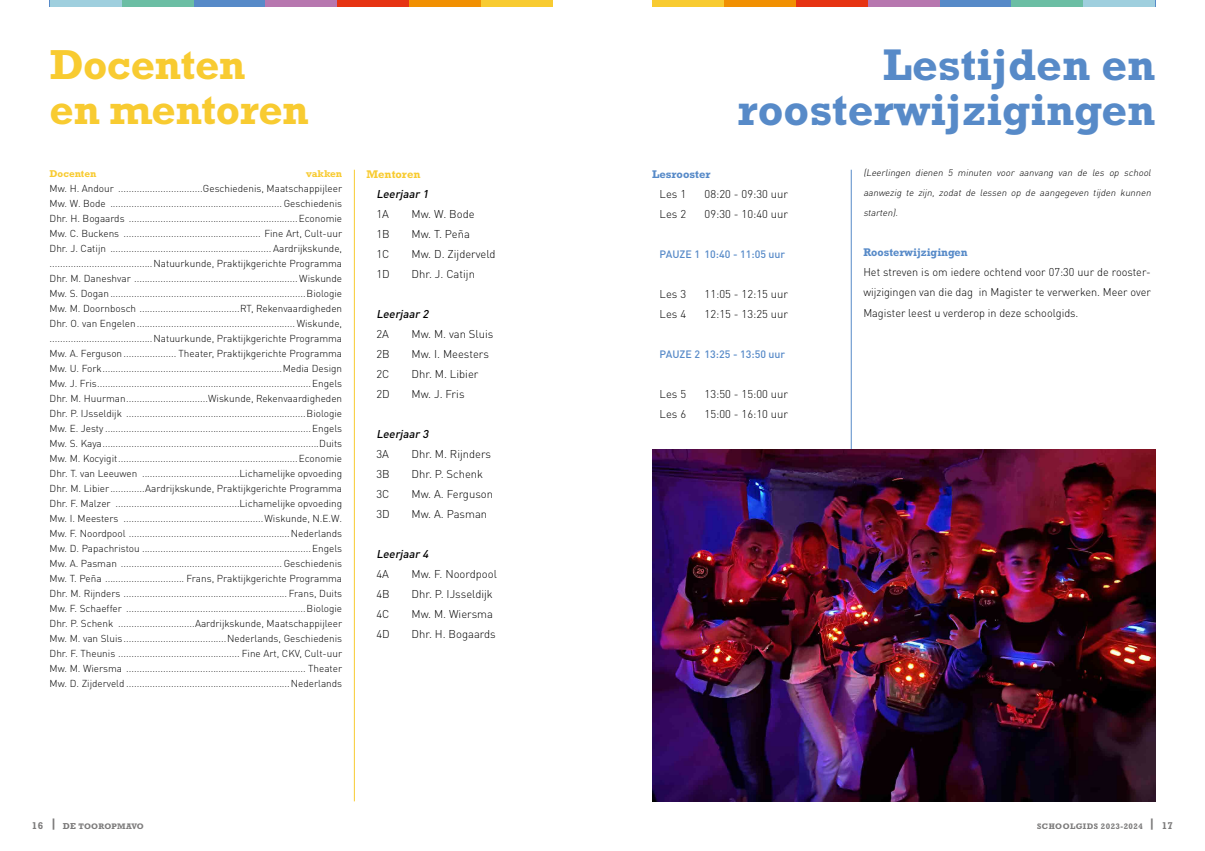
<style>
.page{position:relative;width:1205px;height:851px;background:#fff}
.page>*{position:absolute;margin:0;border:0;box-sizing:border-box;transform-origin:0 0}
.t1{font:700 45px/45px "Rockwell Std";color:#578ac8;text-align:right}
.t2{font:700 42.5px/45px "Rockwell Std";letter-spacing:-.01em;color:#f8cb31}
.t3{font:300 11.25px/20px "DIN Pro";color:#000;text-align:justify}
.t4{font:italic 500 11.25px "DIN Pro";color:#000}
.t5{font:700 11.25px "Rockwell Std";color:#578ac8}
.t6{font:700 11.25px "Rockwell Std";color:#f8cb31}
.t7{font:500 10.62px "DIN Pro";color:#578ac8}
.t8{font:300 10px/15px "DIN Pro";color:#000;text-align:justify}
.t9{font:italic 300 9.38px/20px "DIN Pro";color:#000;text-align:justify}
.t10{font:700 8.12px "Rockwell Std";letter-spacing:.05em;color:#7c7b7b}
.t11{font:700 8.12px "Rockwell Std";letter-spacing:.03em;color:#7c7b7b}
.s1{font-size:10px}
.s2{font-size:8.75px}
</style>
<div class="page">
<div style="left:652px;top:0;width:503px;height:7px;background:#f8cb31"></div>
<div style="left:724px;top:0;width:431px;height:7px;background:#f19002"></div>
<div style="left:796px;top:0;width:359px;height:7px;background:#e63312"></div>
<div style="left:868px;top:0;width:287px;height:7px;background:#b777af"></div>
<div style="left:939px;top:0;width:216px;height:7px;background:#578ac8"></div>
<div style="left:1011px;top:0;width:144px;height:7px;background:#6bbea4"></div>
<div style="left:1083px;top:0;width:72px;height:7px;background:#9fcfde"></div>
<div style="left:50px;top:0;width:503px;height:7px;background:#f8cb31"></div>
<div style="left:50px;top:0;width:431px;height:7px;background:#f19002"></div>
<div style="left:50px;top:0;width:359px;height:7px;background:#e63312"></div>
<div style="left:50px;top:0;width:287px;height:7px;background:#b777af"></div>
<div style="left:50px;top:0;width:215px;height:7px;background:#578ac8"></div>
<div style="left:50px;top:0;width:143px;height:7px;background:#6bbea4"></div>
<div style="left:50px;top:0;width:71px;height:7px;background:#9fcfde"></div>
<hr style="left:851px;top:170px;width:1px;height:631px;background:#578ac8">
<img style="left:652px;top:450px;width:503px;height:351px">
<hr style="left:354px;top:170px;width:1px;height:631px;background:#f8cb31">
<h2 class="t2" style="left:50px;top:41px;width:261px">Docenten<br>en mentoren</h2>
<p class="t8" style="left:50px;top:180px;width:294px">Mw. H. Andour ................................Geschiedenis, Maatschappijleer Mw. W. Bode ................................................................. Geschiedenis Dhr. H. Bogaards ................................................................Economie Mw. C. Buckens .................................................... Fine Art, Cult-uur Dhr. J. Catijn ............................................................. Aardrijkskunde, .......................................Natuurkunde, Praktijkgerichte Programma Dhr. M. Daneshvar .............................................................. Wiskunde Mw. S. Dogan..........................................................................Biologie Mw. M. Doornbosch ......................................RT, Rekenvaardigheden Dhr. O. van Engelen............................................................ Wiskunde, .......................................Natuurkunde, Praktijkgerichte Programma Mw. A. Ferguson.................... Theater, Praktijkgerichte Programma Mw. U. Fork....................................................................Media Design Mw. J. Fris.................................................................................Engels Dhr. M. Huurman...............................Wiskunde, Rekenvaardigheden Dhr. P. IJsseldijk ....................................................................Biologie Mw. E. Jesty ..............................................................................Engels Mw. S. Kaya..................................................................................Duits Mw. M. Kocyigit....................................................................Economie Dhr. T. van Leeuwen .....................................Lichamelijke opvoeding Dhr. M. Libier .............Aardrijkskunde, Praktijkgerichte Programma Dhr. F. Malzer ...............................................Lichamelijke opvoeding Mw. I. Meesters .....................................................Wiskunde, N.E.W.<br>Mw. F. Noordpool .............................................................Nederlands Mw. D. Papachristou ................................................................Engels Mw. A. Pasman ............................................................. Geschiedenis Mw. T. Peña .............................. Frans, Praktijkgerichte Programma Dhr. M. Rijnders .............................................................. Frans, Duits Mw. F. Schaeffer ....................................................................Biologie Dhr. P. Schenk .............................Aardrijkskunde, Maatschappijleer Mw. M. van Sluis.......................................Nederlands, Geschiedenis Dhr. F. Theunis .............................................. Fine Art, CKV, Cult-uur Mw. M. Wiersma .................................................................... Theater Mw. D. Zijderveld ..............................................................Nederlands</p>
<p class="t6" style="left:366px;top:167px;width:56px">Mentoren</p>
<p class="t4" style="left:376px;top:184px;width:56px">Leerjaar1</p>
<p class="t3" style="left:376px;top:203px;width:14px">1A</p>
<p class="t3" style="left:411px;top:203px;width:65px">Mw. W. Bode</p>
<p class="t3" style="left:376px;top:223px;width:15px">1B</p>
<p class="t3" style="left:411px;top:223px;width:60px">Mw. T. Peña</p>
<p class="t3" style="left:376px;top:243px;width:15px">1C</p>
<p class="t3" style="left:411px;top:243px;width:86px">Mw. D. Zijderveld</p>
<p class="t3" style="left:376px;top:263px;width:15px">1D</p>
<p class="t3" style="left:411px;top:263px;width:65px">Dhr. J. Catijn</p>
<p class="t4" style="left:376px;top:304px;width:56px">Leerjaar2</p>
<p class="t3" style="left:376px;top:323px;width:14px">2A</p>
<p class="t3" style="left:411px;top:323px;width:83px">Mw. M. van Sluis</p>
<p class="t3" style="left:376px;top:343px;width:15px">2B</p>
<p class="t3" style="left:411px;top:343px;width:79px">Mw. I. Meesters</p>
<p class="t3" style="left:376px;top:363px;width:15px">2C</p>
<p class="t3" style="left:411px;top:363px;width:69px">Dhr. M. Libier</p>
<p class="t3" style="left:376px;top:383px;width:15px">2D</p>
<p class="t3" style="left:411px;top:383px;width:55px">Mw. J. Fris</p>
<p class="t4" style="left:376px;top:424px;width:56px">Leerjaar3</p>
<p class="t3" style="left:376px;top:443px;width:14px">3A</p>
<p class="t3" style="left:411px;top:443px;width:81px">Dhr. M. Rijnders</p>
<p class="t3" style="left:376px;top:463px;width:15px">3B</p>
<p class="t3" style="left:411px;top:463px;width:73px">Dhr. P. Schenk</p>
<p class="t3" style="left:376px;top:483px;width:15px">3C</p>
<p class="t3" style="left:411px;top:483px;width:83px">Mw. A. Ferguson</p>
<p class="t3" style="left:376px;top:503px;width:15px">3D</p>
<p class="t3" style="left:411px;top:503px;width:77px">Mw. A. Pasman</p>
<p class="t4" style="left:376px;top:544px;width:56px">Leerjaar4</p>
<p class="t3" style="left:376px;top:563px;width:14px">4A</p>
<p class="t3" style="left:411px;top:563px;width:87px">Mw. F. Noordpool</p>
<p class="t3" style="left:376px;top:583px;width:15px">4B</p>
<p class="t3" style="left:411px;top:583px;width:83px">Dhr. P. IJsseldijk</p>
<p class="t3" style="left:376px;top:603px;width:15px">4C</p>
<p class="t3" style="left:411px;top:603px;width:83px">Mw. M. Wiersma</p>
<p class="t3" style="left:376px;top:623px;width:15px">4D</p>
<p class="t3" style="left:411px;top:623px;width:86px">Dhr. H. Bogaards</p>
<h1 class="t1" style="left:737px;top:42px;width:419px">Lestijden en roosterwijzigingen</h1>
<p class="t5" style="left:652px;top:167px;width:60px">Lesrooster</p>
<p class="t3" style="left:659px;top:183px;width:28px">Les 1</p>
<p class="t3" style="left:704px;top:183px;width:85px">08:20 - 09:30 uur</p>
<p class="t3" style="left:659px;top:203px;width:28px">Les 2</p>
<p class="t3" style="left:704px;top:203px;width:85px">09:30 - 10:40 uur</p>
<p class="t7" style="left:659px;top:245px;width:127px">PAUZE 1 10:40 - 11:05 uur</p>
<p class="t3" style="left:659px;top:283px;width:28px">Les 3</p>
<p class="t3" style="left:704px;top:283px;width:85px">11:05 - 12:15 uur</p>
<p class="t3" style="left:659px;top:303px;width:28px">Les 4</p>
<p class="t3" style="left:704px;top:303px;width:85px">12:15 - 13:25 uur</p>
<p class="t7" style="left:659px;top:345px;width:127px">PAUZE 2 13:25 - 13:50 uur</p>
<p class="t3" style="left:659px;top:383px;width:28px">Les 5</p>
<p class="t3" style="left:704px;top:383px;width:85px">13:50 - 15:00 uur</p>
<p class="t3" style="left:659px;top:403px;width:28px">Les 6</p>
<p class="t3" style="left:704px;top:403px;width:85px">15:00 - 16:10 uur</p>
<p class="t9" style="left:863px;top:162px;width:291px">(Leerlingen dienen 5 minuten voor aanvang van de les op school aanwezig te zijn, zodat de lessen op de aangegeven tijden kunnen starten).</p>
<p class="t5" style="left:863px;top:246px;width:106px">Roosterwijzigingen</p>
<p class="t3" style="left:863px;top:261px;width:289px">Het streven is om iedere ochtend voor 07:30 uur de rooster&shy;wijzigingen van die dag in Magister te verwerken. Meer over Magister leest u verderop in deze schoolgids.</p>
<p class="t11" style="left:32px;top:821px;width:113px"><span class="s1">16</span> <sup>|</sup> <span class="s2">DE</span> TOOROPMAVO</p>
<p class="t10" style="left:1037px;top:821px;width:137px">SCHOOLGIDS 2023-2024 <sup>|</sup> <span class="s1">17</span></p>
</div>
